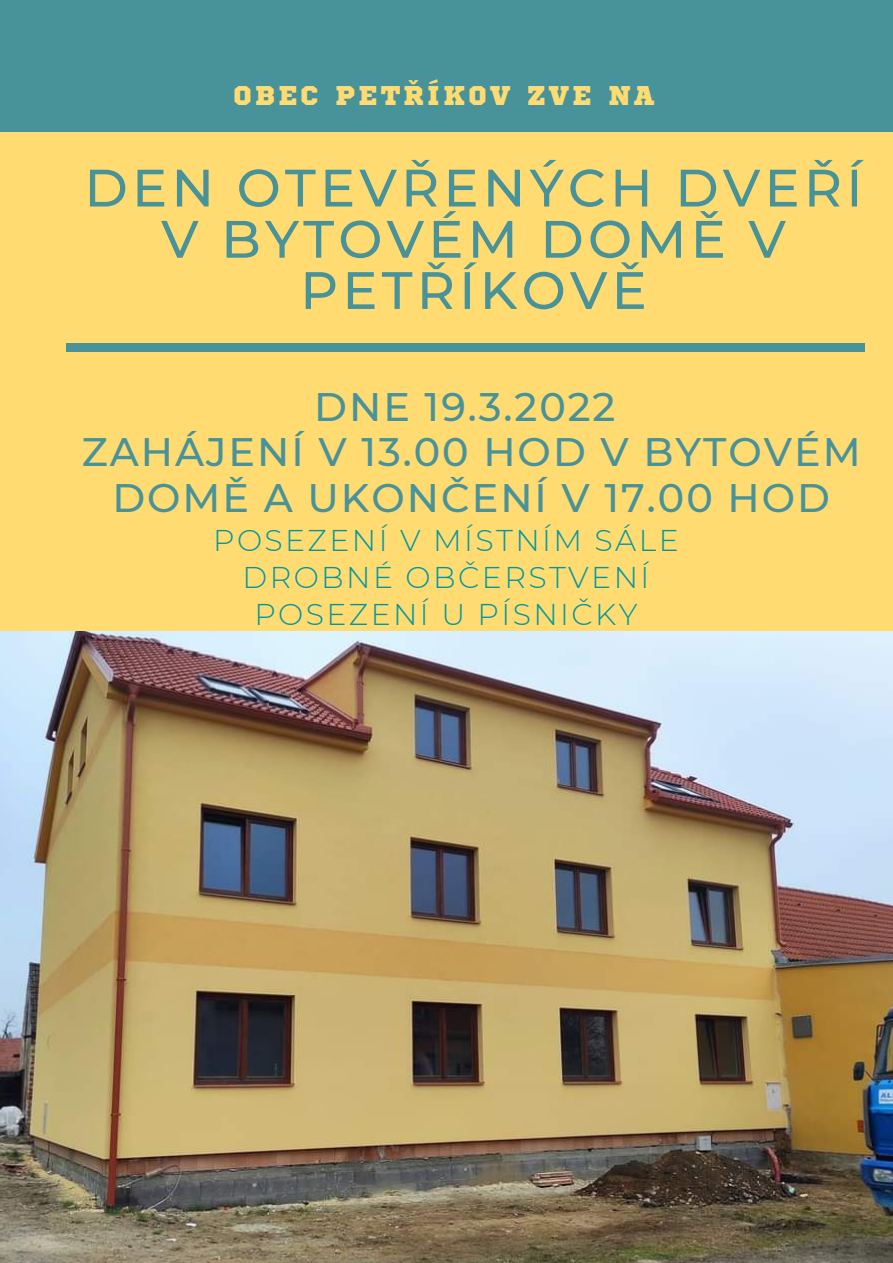
<style>
.page{position:relative;width:893px;height:1263px;background:#fff}
.page>*{position:absolute;margin:0;border:0;box-sizing:border-box;transform-origin:0 0}
.t1{font:500 52.5px/51.2px "Montserrat";letter-spacing:.08em;color:#48929a;text-align:center}
.t2{font:500 39.75px/45.6px "Montserrat";letter-spacing:.05em;color:#48929a;text-align:center}
.t3{font:300 30px "Montserrat";letter-spacing:.08em;color:#03989e}
.t4{font:27px "Sports World";letter-spacing:.12em;color:#ffdb72}
</style>
<div class="page">
<div style="left:0;top:0;width:893px;height:649px;background:#ffdb72"></div>
<div style="left:67px;top:343px;width:798px;height:8px;background:#48929a"></div>
<div style="left:0;top:0;width:893px;height:131px;background:#48929a"></div>
<img style="left:0;top:632px;width:893px;height:631px">
<p class="t4" style="left:233px;top:83px;width:423px">OBEC PETŘÍKOV ZVE NA</p>
<p class="t1" style="left:84px;top:162px;width:779px">DEN OTEVŘENÝCH DVEŘÍ<br>V BYTOVÉM DOMĚ V<br>PETŘÍKOVĚ</p>
<p class="t2" style="left:314px;top:384px;width:303px">DNE 19.3.2022</p>
<p class="t2" style="left:82px;top:429px;width:780px">ZAHÁJENÍ V 13.00 HOD V BYTOVÉM<br>DOMĚ A UKONČENÍ V 17.00 HOD</p>
<p class="t3" style="left:213px;top:522px;width:467px">POSEZENÍ V MÍSTNÍM SÁLE</p>
<p class="t3" style="left:242px;top:559px;width:408px">DROBNÉ OBČERSTVENÍ</p>
<p class="t3" style="left:254px;top:595px;width:384px">POSEZENÍ U PÍSNIČKY</p>
</div>
